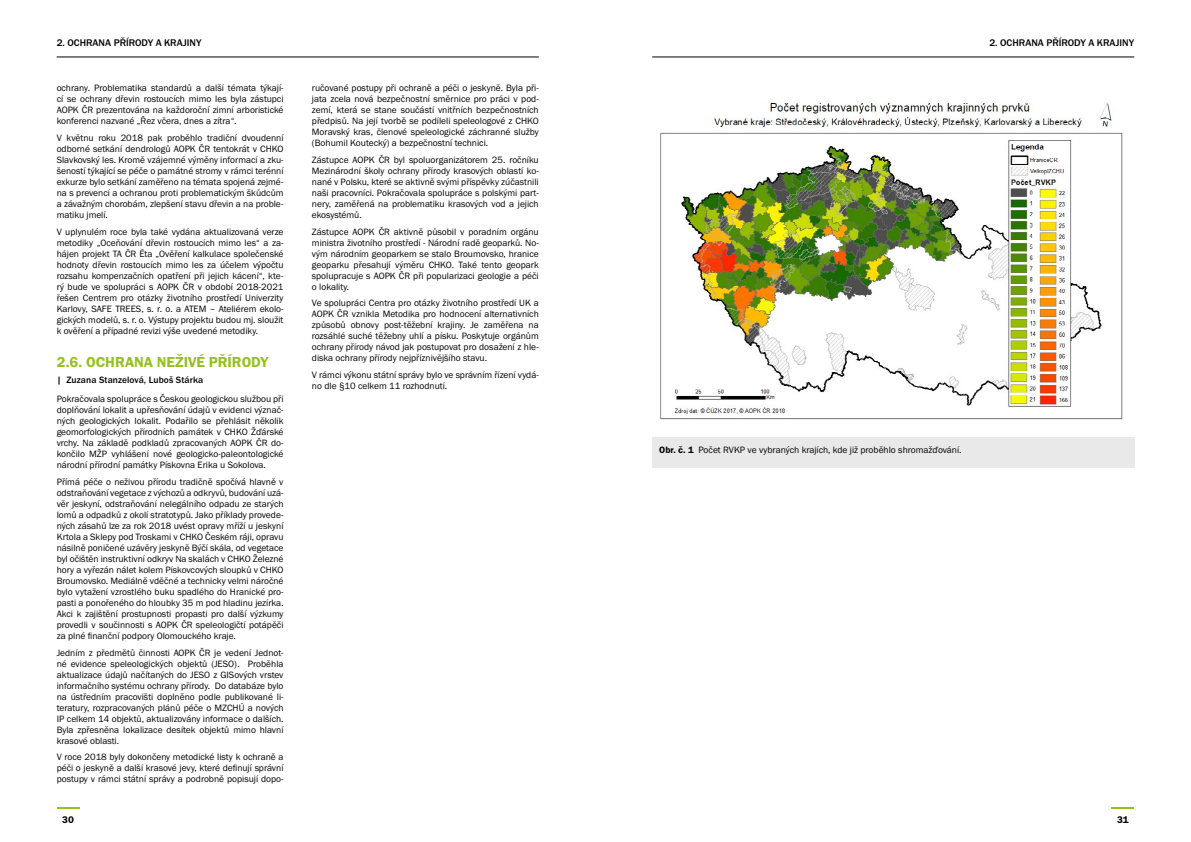
<style>
.page{position:relative;width:1191px;height:842px;background:#fff}
.page>*{position:absolute;margin:0;border:0;box-sizing:border-box;transform-origin:0 0}
.t1{font:15px "Franklin Gothic URW Dem";color:#95c11f}
.t2{font:500 10px "Franklin Gothic URW";color:#000}
.t3{font:10px "Franklin Gothic URW Dem";color:#000}
.t4{font:9.5px/11px "Franklin Gothic URW Boo";color:#000;text-align:justify}
.t5{font:500 9.5px "Franklin Gothic URW";letter-spacing:.01em;color:#000}
.s1{font-family:"Franklin Gothic URW Dem"}
</style>
<div class="page">
<hr style="left:57px;top:807px;width:22px;height:2px;background:#95c11f">
<hr style="left:1111px;top:807px;width:23px;height:2px;background:#95c11f">
<hr style="left:57px;top:57px;width:482px;height:1px;background:#000">
<div style="left:652px;top:437px;width:482px;height:30px;background:#e9e9e9"></div>
<img style="left:660px;top:101px;width:463px;height:319px">
<hr style="left:652px;top:57px;width:482px;height:1px;background:#000">
<p class="t2" style="left:57px;top:37px;width:146px">2. OCHRANA PŘÍRODY A KRAJINY</p>
<p class="t4" style="left:57px;top:83px;width:228px">ochrany. Problematika standardů a další témata týkají&shy;cí se ochrany dřevin rostoucích mimo les byla zástupci AOPK ČR prezentována na každoroční zimní arboristické konferenci nazvané „Řez včera, dnes a zítra“.</p>
<p class="t4" style="left:57px;top:132px;width:228px">V květnu roku 2018 pak proběhlo tradiční dvoudenní odborné setkání dendrologů AOPK ČR tentokrát v CHKO Slavkovský les. Kromě vzájemné výměny informací a zku&shy;šeností týkající se péče o památné stromy v rámci terénní exkurze bylo setkání zaměřeno na témata spojená zejmé&shy;na s prevencí a ochranou proti problematickým škůdcům a závažným chorobám, zlepšení stavu dřevin a na proble&shy;matiku jmelí.</p>
<p class="t4" style="left:57px;top:226px;width:228px">V uplynulém roce byla také vydána aktualizovaná verze metodiky „Oceňování dřevin rostoucích mimo les“ a za&shy;hájen projekt TA ČR Éta „Ověření kalkulace společenské hodnoty dřevin rostoucích mimo les za účelem výpočtu rozsahu kompenzačních opatření při jejich kácení“, kte&shy;rý bude ve spolupráci s AOPK ČR v období 2018-2021 řešen Centrem pro otázky životního prostředí Univerzity Karlovy, SAFE TREES, s. r. o. a ATEM – Ateliérem ekolo&shy;gických modelů, s. r. o. Výstupy projektu budou mj. sloužit k ověření a případné revizi výše uvedené metodiky.</p>
<h1 class="t1" style="left:57px;top:352px;width:213px">2.6. OCHRANA NEŽIVÉ PŘÍRODY</h1>
<p class="t5" style="left:57px;top:374px;width:148px">| Zuzana Stanzelová, Luboš Stárka</p>
<p class="t4" style="left:57px;top:393px;width:228px">Pokračovala spolupráce s Českou geologickou službou při doplňování lokalit a upřesňování údajů v evidenci význač&shy;ných geologických lokalit. Podařilo se přehlásit několik geomorfologických přírodních památek v CHKO Žďárské vrchy. Na základě podkladů zpracovaných AOPK ČR do&shy;končilo MŽP vyhlášení nové geologicko-paleontologické národní přírodní památky Pískovna Erika u Sokolova.</p>
<p class="t4" style="left:57px;top:476px;width:228px">Přímá péče o neživou přírodu tradičně spočívá hlavně v odstraňování vegetace z výchozů a odkryvů, budování uzá&shy;věr jeskyní, odstraňování nelegálního odpadu ze starých lomů a odpadků z okolí stratotypů. Jako příklady provede&shy;ných zásahů lze za rok 2018 uvést opravy mříží u jeskyní Krtola a Sklepy pod Troskami v CHKO Českém ráji, opravu násilně poničené uzávěry jeskyně Býčí skála, od vegetace byl očištěn instruktivní odkryv Na skalách v CHKO Železné hory a vyřezán nálet kolem Pískovcových sloupků v CHKO Broumovsko. Mediálně vděčné a technicky velmi náročné bylo vytažení vzrostlého buku spadlého do Hranické pro&shy;pasti a ponořeného do hloubky 35 m pod hladinu jezírka.<br>Akci k zajištění prostupnosti propasti pro další výzkumy provedli v součinnosti s AOPK ČR speleologičtí potápěči za plné finanční podpory Olomouckého kraje.</p>
<p class="t4" style="left:57px;top:647px;width:228px">Jedním z předmětů činnosti AOPK ČR je vedení Jednot&shy;né evidence speleologických objektů (JESO). Proběhla aktualizace údajů načítaných do JESO z GISových vrstev informačního systému ochrany přírody. Do databáze bylo na ústředním pracovišti doplněno podle publikované li&shy;teratury, rozpracovaných plánů péče o MZCHÚ a nových IP celkem 14 objektů, aktualizovány informace o dalších.<br>Byla zpřesněna lokalizace desítek objektů mimo hlavní krasové oblasti.</p>
<p class="t4" style="left:57px;top:751px;width:228px">V roce 2018 byly dokončeny metodické listy k ochraně a péči o jeskyně a další krasové jevy, které definují správní postupy v rámci státní správy a podrobně popisují dopo-</p>
<p class="t4" style="left:312px;top:83px;width:228px">ručované postupy při ochraně a péči o jeskyně. Byla při&shy;jata zcela nová bezpečnostní směrnice pro práci v pod&shy;zemí, která se stane součástí vnitřních bezpečnostních předpisů. Na její tvorbě se podíleli speleologové z CHKO Moravský kras, členové speleologické záchranné služby (Bohumil Koutecký) a bezpečnostní technici.</p>
<p class="t4" style="left:312px;top:154px;width:228px">Zástupce AOPK ČR byl spoluorganizátorem 25. ročníku Mezinárodní školy ochrany přírody krasových oblastí ko&shy;nané v Polsku, které se aktivně svými příspěvky zúčastnili naši pracovníci. Pokračovala spolupráce s polskými part&shy;nery, zaměřená na problematiku krasových vod a jejich ekosystémů.</p>
<p class="t4" style="left:312px;top:226px;width:228px">Zástupce AOPK ČR aktivně působil v poradním orgánu ministra životního prostředí - Národní radě geoparků. No&shy;vým národním geoparkem se stalo Broumovsko, hranice geoparku přesahují výměru CHKO. Také tento geopark spolupracuje s AOPK ČR při popularizaci geologie a péči o lokality.</p>
<p class="t4" style="left:312px;top:298px;width:228px">Ve spolupráci Centra pro otázky životního prostředí UK a AOPK ČR vznikla Metodika pro hodnocení alternativních způsobů obnovy post-těžební krajiny. Je zaměřena na rozsáhlé suché těžebny uhlí a písku. Poskytuje orgánům ochrany přírody návod jak postupovat pro dosažení z hle&shy;diska ochrany přírody nejpříznivějšího stavu.</p>
<p class="t4" style="left:312px;top:369px;width:228px">V rámci výkonu státní správy bylo ve správním řízení vydá&shy;no dle §10 celkem 11 rozhodnutí.</p>
<p class="t2" style="left:989px;top:37px;width:146px">2. OCHRANA PŘÍRODY A KRAJINY</p>
<p class="t4" style="left:659px;top:444px;width:304px"><span class="s1">Obr. č. 1</span> Počet RVKP ve vybraných krajích, kde již proběhlo shromažďování.</p>
<p class="t3" style="left:62px;top:813px;width:13px">30</p>
<p class="t3" style="left:1117px;top:813px;width:13px">31</p>
</div>
